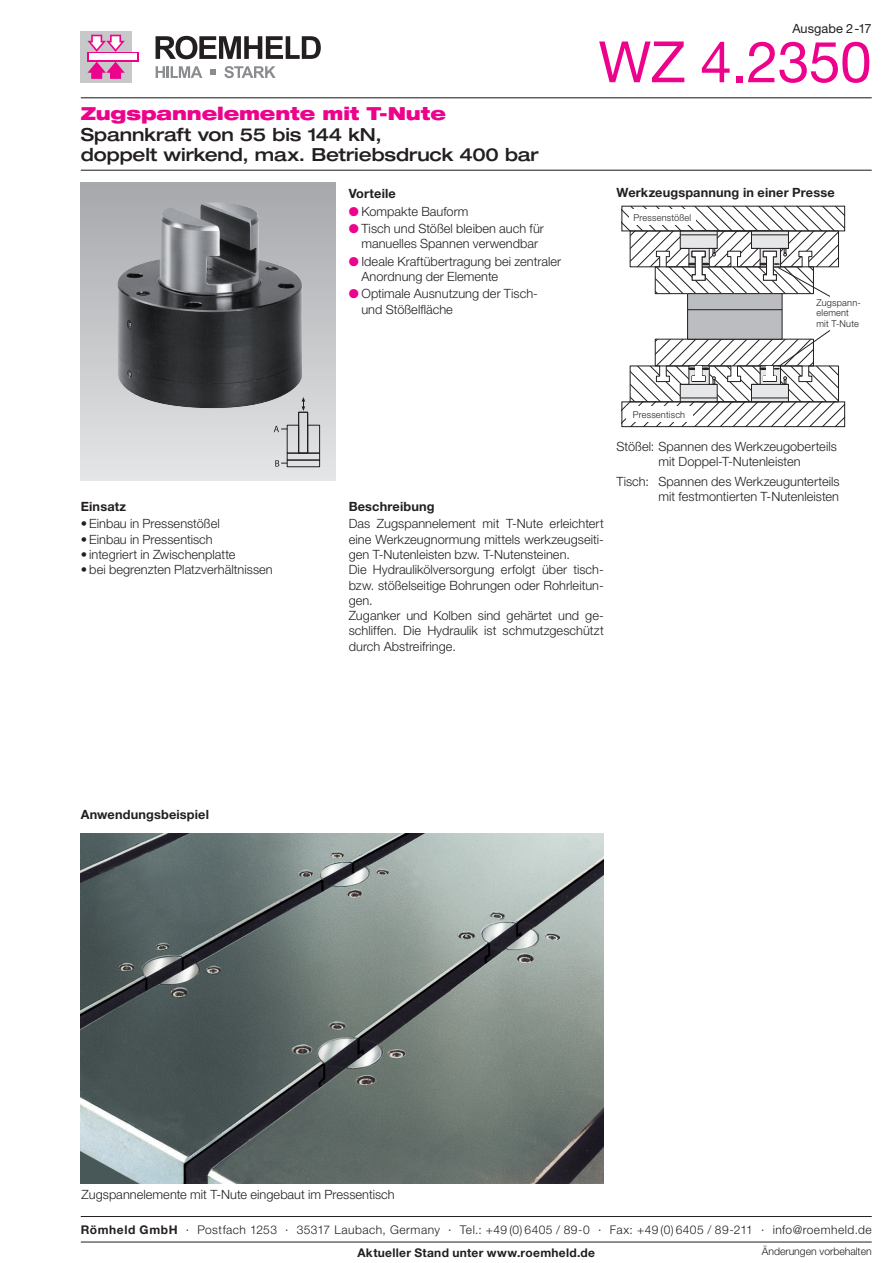
<style>
.page{position:relative;width:893px;height:1263px;background:#fff}
.page>*{position:absolute;margin:0;border:0;box-sizing:border-box;transform-origin:0 0}
.t1{font:57px "Helvetica Neue LT Pro";letter-spacing:-.01em;color:#ed028c}
.t2{font:500 expanded 18px/20.2px "Helvetica Neue LT Pro";letter-spacing:-.005em;color:#231f20}
.t3{font:900 expanded 18px "Helvetica Neue LT Pro";letter-spacing:-.01em;color:#ed028c}
.t4{font:300 12.75px/15.3px "Helvetica Neue LT Pro";letter-spacing:.005em;color:#231f20}
.t5{font:700 12.75px "Helvetica Neue LT Pro";letter-spacing:.01em;color:#231f20}
.t6{font:12.75px "Helvetica Neue LT Pro";letter-spacing:.005em;color:#231f20}
.t7{font:300 12px "Helvetica Neue LT Pro";letter-spacing:.035em;color:#231f20}
.t8{font:700 12px "Helvetica Neue LT Pro";letter-spacing:.025em;color:#231f20}
.t9{font:300 10.5px "Helvetica Neue LT Pro";letter-spacing:-.005em;color:#231f20}
.t10{font:300 9.45px/10.5px "Helvetica Neue LT Pro";letter-spacing:.02em;color:#231f20}
.s1{color:#ed028c}
.s2{font-weight:700}
</style>
<div class="page">
<hr style="left:81px;top:170px;width:791px;height:1px;background:#231f20">
<hr style="left:81px;top:97px;width:791px;height:1px;background:#231f20">
<div style="left:81px;top:183px;width:255px;height:297px;background:linear-gradient(to bottom,#a7a8ac,#e4e5e7)"></div>
<div style="left:81px;top:31px;width:51px;height:52px;background:#c7c8ca"></div>
<svg style="left:87px;top:52px;width:52px;height:9px"></svg>
<div style="left:89px;top:54px;width:48px;height:6px;background:#fff"></div>
<svg style="left:87px;top:35px;width:38px;height:17px"></svg>
<svg style="left:87px;top:62px;width:38px;height:17px"></svg>
<svg style="left:156px;top:36px;width:165px;height:23px"></svg>
<svg style="left:156px;top:66px;width:46px;height:12px"></svg>
<svg style="left:224px;top:66px;width:52px;height:12px"></svg>
<svg style="left:210px;top:69px;width:6px;height:6px"></svg>
<img style="left:117px;top:202px;width:185px;height:206px">
<img style="left:81px;top:833px;width:523px;height:350px">
<div style="left:287px;top:425px;width:12px;height:28px;border:1px solid #231f20"></div>
<div style="left:307px;top:425px;width:13px;height:28px;border:1px solid #231f20"></div>
<div style="left:298px;top:412px;width:10px;height:13px;border:1px solid #231f20"></div>
<div style="left:298px;top:425px;width:10px;height:28px;border:1px solid #231f20"></div>
<svg style="left:302px;top:397px;width:3px;height:14px"></svg>
<svg style="left:274px;top:426px;width:13px;height:6px"></svg>
<svg style="left:275px;top:452px;width:45px;height:15px"></svg>
<div style="left:688px;top:294px;width:94px;height:45px;background:#bcbdc0"></div>
<div style="left:687px;top:293px;width:95px;height:46px;border:1px solid #231f20"></div>
<hr style="left:688px;top:309px;width:94px;height:1px;background:#231f20">
<hr style="left:81px;top:1242px;width:791px;height:1px;background:#231f20">
<hr style="left:81px;top:1216px;width:791px;height:1px;background:#231f20">
<svg style="left:622px;top:206px;width:223px;height:91px"></svg>
<svg style="left:622px;top:330px;width:223px;height:97px"></svg>
<div style="left:629px;top:210px;width:66px;height:15px;background:#fff"></div>
<div style="left:626px;top:406px;width:66px;height:16px;background:#fff"></div>
<p class="t6" style="left:792px;top:20px;width:81px">Ausgabe 2-17</p>
<h2 class="t3" style="left:81px;top:102px;width:367px">Zugspannelemente mit T-Nute</h2>
<h2 class="t2" style="left:81px;top:123px;width:460px">Spannkraft von 55 bis 144 kN,<br>doppelt wirkend, max. Betriebsdruck 400 bar</h2>
<p class="t5" style="left:349px;top:186px;width:49px">Vorteile</p>
<p class="t4" style="left:349px;top:203px;width:121px"><span class="s1">●</span> Kompakte Bauform</p>
<p class="t4" style="left:349px;top:221px;width:197px;text-align:center"><span class="s1">●</span> Tisch und Stößel bleiben auch für manuelles Spannen verwendbar</p>
<p class="t4" style="left:361px;top:253px;width:201px;text-indent:-13px"><span class="s1">●</span> Ideale Kraftübertragung bei zentraler<br>Anordnung der Elemente</p>
<p class="t4" style="left:361px;top:286px;width:178px;text-indent:-13px"><span class="s1">●</span> Optimale Ausnutzung der Tisch&shy;und Stößelfläche</p>
<h1 class="t1" style="left:598px;top:27px;width:275px">WZ 4.2350</h1>
<p class="t5" style="left:617px;top:185px;width:220px">Werkzeugspannung in einer Presse</p>
<p class="t10" style="left:634px;top:212px;width:59px">Pressenstößel</p>
<p class="t10" style="left:633px;top:409px;width:54px">Pressentisch</p>
<p class="t10" style="left:816px;top:297px;width:46px">Zugspann&shy;element mit T-Nute</p>
<p class="t5" style="left:81px;top:498px;width:47px">Einsatz</p>
<p class="t4" style="left:81px;top:516px;width:141px">• Einbau in Pressenstößel</p>
<p class="t4" style="left:81px;top:531px;width:134px">• Einbau in Pressentisch</p>
<p class="t4" style="left:81px;top:546px;width:156px">• integriert in Zwischenplatte</p>
<p class="t4" style="left:81px;top:562px;width:193px">• bei begrenzten Platzverhältnissen</p>
<p class="t5" style="left:81px;top:807px;width:130px">Anwendungsbeispiel</p>
<p class="t5" style="left:349px;top:498px;width:87px">Beschreibung</p>
<p class="t4" style="left:349px;top:516px;width:257px">Das Zugspannelement mit T-Nute erleichtert eine Werkzeugnormung mittels werkzeugseiti&shy;gen T-Nutenleisten bzw. T-Nutensteinen.<br>Die Hydraulikölversorgung erfolgt über tisch&shy;bzw. stößelseitige Bohrungen oder Rohrleitun&shy;gen.<br>Zuganker und Kolben sind gehärtet und ge&shy;schliffen. Die Hydraulik ist schmutzgeschützt durch Abstreifringe.</p>
<p class="t4" style="left:616px;top:438px;width:222px;text-align:center">Stößel: Spannen des Werkzeugoberteils mit Doppel-T-Nutenleisten</p>
<p class="t4" style="left:616px;top:473px;width:225px;text-align:right">Tisch: Spannen des Werkzeugunterteils mit festmontierten T-Nutenleisten</p>
<p class="t4" style="left:82px;top:1187px;width:315px">Zugspannelemente mit T-Nute eingebaut im Pressentisch</p>
<p class="t7" style="left:81px;top:1222px;width:792px"><span class="s2">Römheld GmbH</span> · Postfach 1253 · 35317 Laubach, Germany · Tel.: +49 (0) 6405 / 89-0 · Fax: +49 (0) 6405 / 89-211 · info@roemheld.de</p>
<p class="t8" style="left:357px;top:1245px;width:239px">Aktueller Stand unter www.roemheld.de</p>
<p class="t9" style="left:762px;top:1244px;width:111px">Änderungen vorbehalten</p>
</div>
